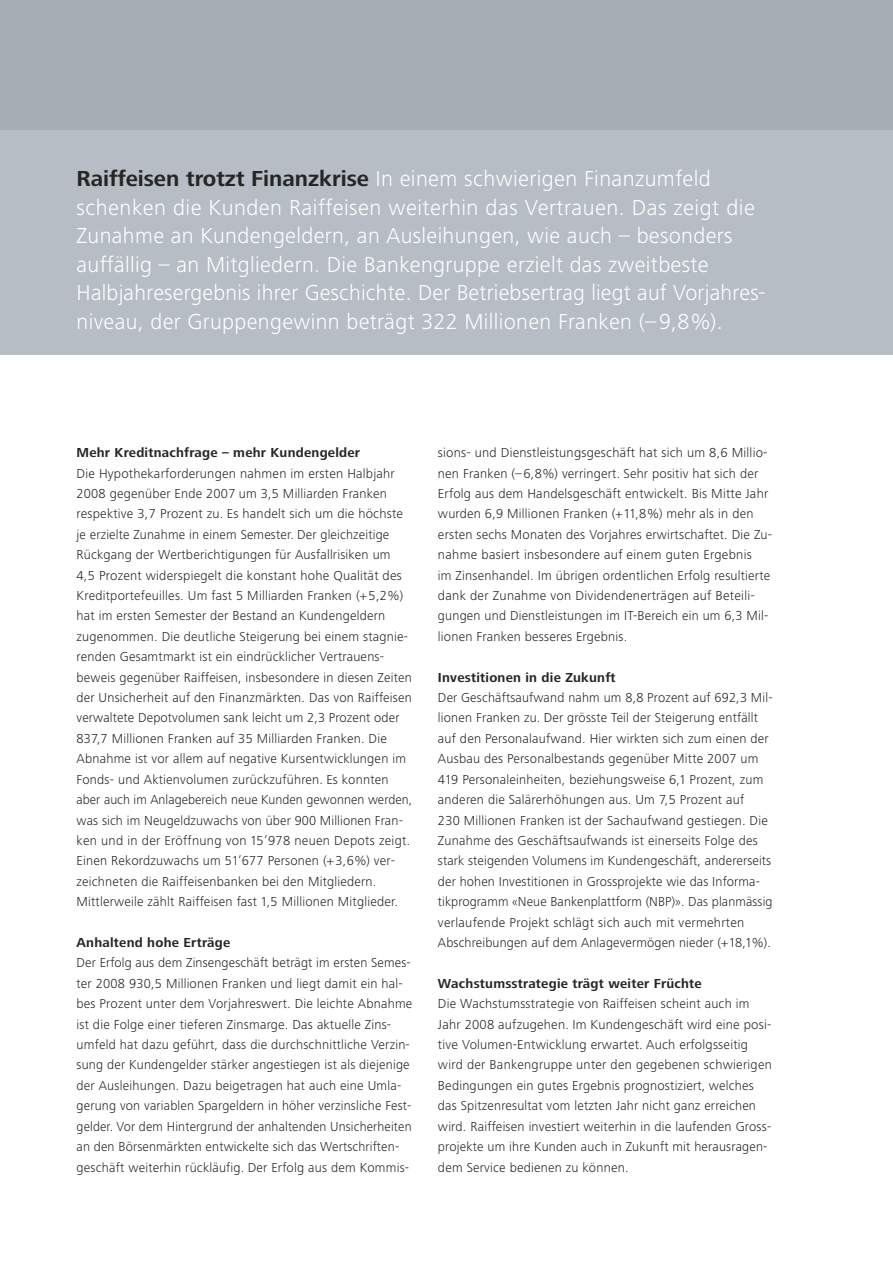
<style>
.page{position:relative;width:893px;height:1263px;background:#fff}
.page>*{position:absolute;margin:0;border:0;box-sizing:border-box;transform-origin:0 0}
.t1{font:300 22.5px/28.5px "Frutiger Next LT";letter-spacing:.015em;color:#fff}
.t2{font:300 13.5px/20.4px "Frutiger Next LT";letter-spacing:.015em;color:#272627}
.t3{font:700 13.5px "Frutiger Next LT";letter-spacing:.015em;color:#272627}
.s1{font-weight:700;color:#272627}
</style>
<div class="page">
<div style="left:0;top:0;width:893px;height:131px;background:#a5adb5"></div>
<div style="left:0;top:131px;width:893px;height:224px;background:#b7bdc4"></div>
<p class="t1" style="left:77px;top:167px;width:691px"><span class="s1">Raiffeisen trotzt Finanzkrise</span> In einem schwierigen Finanzumfeld schenken die Kunden Raiffeisen weiterhin das Vertrauen. Das zeigt die Zunahme an Kundengeldern, an Ausleihungen, wie auch – besonders auffällig – an Mitgliedern. Die Bankengruppe erzielt das zweitbeste Halbjahresergebnis ihrer Geschichte. Der Betriebsertrag liegt auf Vorjahres&shy;niveau, der Gruppengewinn beträgt 322 Millionen Franken (–9,8%).</p>
<p class="t3" style="left:77px;top:448px;width:285px">Mehr Kreditnachfrage – mehr Kundengelder</p>
<p class="t2" style="left:77px;top:464px;width:337px">Die Hypothekarforderungen nahmen im ersten Halbjahr 2008 gegenüber Ende 2007 um 3,5 Milliarden Franken respektive 3,7 Prozent zu. Es handelt sich um die höchste je erzielte Zunahme in einem Semester. Der gleichzeitige Rückgang der Wertberichtigungen für Ausfallrisiken um 4,5 Prozent widerspiegelt die konstant hohe Qualität des Kreditportefeuilles. Um fast 5 Milliarden Franken (+5,2%) hat im ersten Semester der Bestand an Kundengeldern zugenommen. Die deutliche Steigerung bei einem stagnie&shy;renden Gesamtmarkt ist ein eindrücklicher Vertrauens&shy;beweis gegenüber Raiffeisen, insbesondere in diesen Zeiten der Unsicherheit auf den Finanzmärkten. Das von Raiffeisen verwaltete Depotvolumen sank leicht um 2,3 Prozent oder 837,7 Millionen Franken auf 35 Milliarden Franken. Die Abnahme ist vor allem auf negative Kursentwicklungen im Fonds- und Aktienvolumen zurückzuführen. Es konnten aber auch im Anlagebereich neue Kunden gewonnen werden, was sich im Neugeldzuwachs von über 900 Millionen Fran&shy;ken und in der Eröffnung von 15’978 neuen Depots zeigt.<br>Einen Rekordzuwachs um 51’677 Personen (+3,6%) ver&shy;zeichneten die Raiffeisenbanken bei den Mitgliedern.<br>Mittlerweile zählt Raiffeisen fast 1,5 Millionen Mitglieder.</p>
<p class="t3" style="left:77px;top:938px;width:155px">Anhaltend hohe Erträge</p>
<p class="t2" style="left:77px;top:954px;width:337px">Der Erfolg aus dem Zinsengeschäft beträgt im ersten Semes&shy;ter 2008 930,5 Millionen Franken und liegt damit ein hal&shy;bes Prozent unter dem Vorjahreswert. Die leichte Abnahme ist die Folge einer tieferen Zinsmarge. Das aktuelle Zins&shy;umfeld hat dazu geführt, dass die durchschnittliche Verzin&shy;sung der Kundengelder stärker angestiegen ist als diejenige der Ausleihungen. Dazu beigetragen hat auch eine Umla&shy;gerung von variablen Spargeldern in höher verzinsliche Fest&shy;gelder. Vor dem Hintergrund der anhaltenden Unsicherheiten an den Börsenmärkten entwickelte sich das Wertschriften&shy;geschäft weiterhin rückläufig. Der Erfolg aus dem Kommis-</p>
<p class="t2" style="left:438px;top:444px;width:336px">sions- und Dienstleistungsgeschäft hat sich um 8,6 Millio&shy;nen Franken (–6,8%) verringert. Sehr positiv hat sich der Erfolg aus dem Handelsgeschäft entwickelt. Bis Mitte Jahr wurden 6,9 Millionen Franken (+11,8%) mehr als in den ersten sechs Monaten des Vorjahres erwirtschaftet. Die Zu&shy;nahme basiert insbesondere auf einem guten Ergebnis<br>im Zinsenhandel. Im übrigen ordentlichen Erfolg resultierte dank der Zunahme von Dividendenerträgen auf Beteili&shy;gungen und Dienstleistungen im IT-Bereich ein um 6,3 Mil&shy;lionen Franken besseres Ergebnis.</p>
<p class="t3" style="left:438px;top:673px;width:179px">Investitionen in die Zukunft</p>
<p class="t2" style="left:438px;top:689px;width:336px">Der Geschäftsaufwand nahm um 8,8 Prozent auf 692,3 Mil&shy;lionen Franken zu. Der grösste Teil der Steigerung entfällt auf den Personalaufwand. Hier wirkten sich zum einen der Ausbau des Personalbestands gegenüber Mitte 2007 um 419 Personaleinheiten, beziehungsweise 6,1 Prozent, zum anderen die Salärerhöhungen aus. Um 7,5 Prozent auf<br>230 Millionen Franken ist der Sachaufwand gestiegen. Die Zunahme des Geschäftsaufwands ist einerseits Folge des stark steigenden Volumens im Kundengeschäft, andererseits der hohen Investitionen in Grossprojekte wie das Informa&shy;tikprogramm «Neue Bankenplattform (NBP)». Das planmässig verlaufende Projekt schlägt sich auch mit vermehrten Abschreibungen auf dem Anlagevermögen nieder (+18,1%).</p>
<p class="t3" style="left:438px;top:979px;width:265px">Wachstumsstrategie trägt weiter Früchte</p>
<p class="t2" style="left:438px;top:995px;width:335px">Die Wachstumsstrategie von Raiffeisen scheint auch im Jahr 2008 aufzugehen. Im Kundengeschäft wird eine posi&shy;tive Volumen-Entwicklung erwartet. Auch erfolgsseitig wird der Bankengruppe unter den gegebenen schwierigen Bedingungen ein gutes Ergebnis prognostiziert, welches das Spitzenresultat vom letzten Jahr nicht ganz erreichen wird. Raiffeisen investiert weiterhin in die laufenden Gross&shy;projekte um ihre Kunden auch in Zukunft mit herausragen&shy;dem Service bedienen zu können.</p>
</div>
